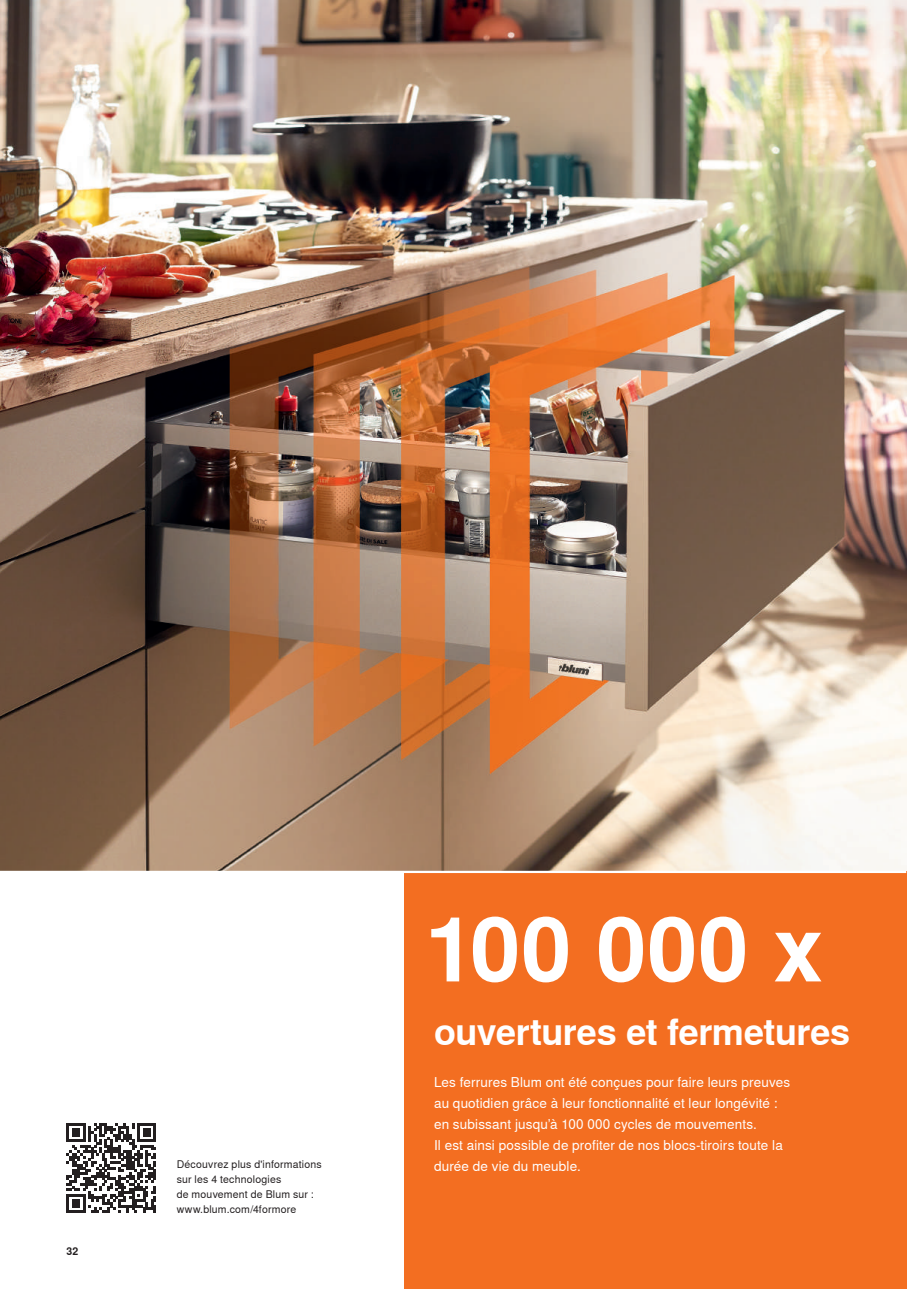
<style>
.page{position:relative;width:919px;height:1289px;background:#fff}
.page>*{position:absolute;margin:0;border:0;box-sizing:border-box;transform-origin:0 0}
.t1{font:700 90px "Nimbus Sans Global";letter-spacing:.01em;color:#fff}
.t2{font:700 36px "Nimbus Sans Global";letter-spacing:-.015em;color:#fff}
.t3{font:13.5px/21px "Nimbus Sans Global";letter-spacing:.01em;color:#fff}
.t4{font:10.5px/15px "Nimbus Sans Global";letter-spacing:.02em;color:#231f20}
.t5{font:700 10.5px "Nimbus Sans Global";color:#231f20}
</style>
<div class="page">
<img style="left:0;top:0;width:906px;height:870px">
<svg style="left:66px;top:1123px;width:90px;height:89px"></svg>
<div style="left:404px;top:871px;width:502px;height:417px;background:#f36e21"></div>
<hr style="left:0;top:870px;width:906px;height:3px;background:#fff">
<p class="t5" style="left:66px;top:1245px;width:13px">32</p>
<p class="t4" style="left:177px;top:1156px;width:146px">Découvrez plus d'informations sur les 4 technologies<br>de mouvement de Blum sur : www.blum.com/4formore</p>
<h1 class="t1" style="left:425px;top:897px;width:399px">100 000 x</h1>
<h2 class="t2" style="left:434px;top:1011px;width:417px">ouvertures et fermetures</h2>
<p class="t3" style="left:434px;top:1071px;width:357px">Les ferrures Blum ont été conçues pour faire leurs preuves au quotidien grâce à leur fonctionnalité et leur longévité : en subissant jusqu’à 100 000 cycles de mouvements.<br>Il est ainsi possible de profiter de nos blocs-tiroirs toute la durée de vie du meuble.</p>
</div>
